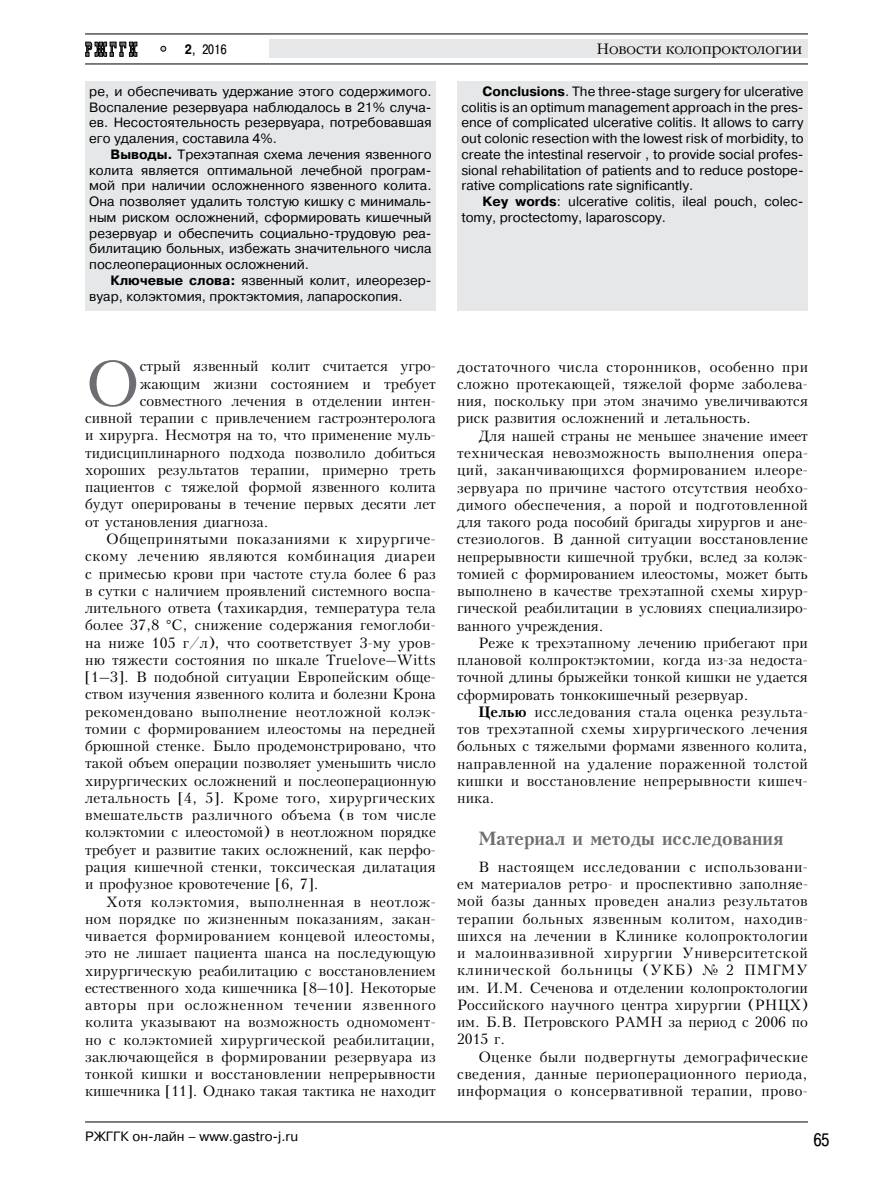
<style>
.page{position:relative;width:893px;height:1191px;background:#fff}
.page>*{position:absolute;margin:0;border:0;box-sizing:border-box;transform-origin:0 0}
.t1{font:61.95px "Kudrashov";color:#6d6e71}
.t2{font:700 18px "Kudrashov";color:#6d6e71}
.t3{font:18px "Pragmatica Cond C";color:#000}
.t4{font:300 15px "Garamond C";color:#000}
.t5{font:14.25px/17.2px "Kudrashov";letter-spacing:.005em;color:#000;text-align:justify}
.t6{font:14.25px "Kudrashov";letter-spacing:.03em;color:#000}
.t7{font:14.25px "Kudrashov";letter-spacing:.025em;color:#000}
.t8{font:14.25px "Kudrashov";letter-spacing:.04em;color:#000}
.t9{font:14.25px "Kudrashov";letter-spacing:.05em;color:#000}
.t10{font:14.25px "Kudrashov";letter-spacing:.035em;color:#000}
.t11{font:13.5px/15.8px "Pragmatica C";color:#000;text-align:justify}
.t12{font:13.5px "Pragmatica Cond C";color:#000}
.s1{font-weight:700}
</style>
<div class="page">
<hr style="left:85px;top:34px;width:723px;height:1px;background:#000">
<hr style="left:85px;top:64px;width:723px;height:1px;background:#000">
<div style="left:270px;top:40px;width:538px;height:18px;background:#e6e7e8"></div>
<hr style="left:85px;top:1121px;width:723px;height:1px;background:#000">
<svg style="left:161px;top:46px;width:5px;height:5px"></svg>
<svg style="left:85px;top:42px;width:52px;height:15px"></svg>
<div style="left:85px;top:81px;width:351px;height:230px;background:#e6e7e8"></div>
<div style="left:457px;top:81px;width:351px;height:230px;background:#e6e7e8"></div>
<p class="t12" style="left:185px;top:42px;width:43px"><span class="s1">2</span>, 2016</p>
<p class="t4" style="left:597px;top:41px;width:207px">Новости колопроктологии</p>
<p class="t11" style="left:89px;top:83px;width:344px">ре, и обеспечивать удержание этого содержимого.<br>Воспаление резервуара наблюдалось в 21% случа&shy;ев. Несостоятельность резервуара, потребовавшая его удаления, составила 4%.</p>
<p class="t11" style="left:89px;top:146px;width:344px;text-indent:21px"><span class="s1">Выводы.</span> Трехэтапная схема лечения язвенного колита является оптимальной лечебной програм&shy;мой при наличии осложненного язвенного колита.<br>Она позволяет удалить толстую кишку с минималь&shy;ным риском осложнений, сформировать кишечный резервуар и обеспечить социально-трудовую реа&shy;билитацию больных, избежать значительного числа послеоперационных осложнений.</p>
<p class="t11" style="left:89px;top:272px;width:344px;text-indent:21px"><span class="s1">Ключевые слова:</span> язвенный колит, илеорезер&shy;вуар, колэктомия, проктэктомия, лапароскопия.</p>
<p class="t11" style="left:461px;top:83px;width:344px;text-indent:21px"><span class="s1">Conclusions</span>. The three-stage surgery for ulcerative colitis is an optimum management approach in the pres&shy;ence of complicated ulcerative colitis. It allows to carry out colonic resection with the lowest risk of morbidity, to create the intestinal reservoir , to provide social profes&shy;sional rehabilitation of patients and to reduce postope&shy;rative complications rate significantly.</p>
<p class="t11" style="left:461px;top:194px;width:344px;text-indent:21px"><span class="s1">Key words</span>: ulcerative colitis, ileal pouch, colec&shy;tomy, proctectomy, laparoscopy.</p>
<h1 class="t1" style="left:85px;top:348px;width:56px">О</h1>
<p class="t5" style="left:140px;top:358px;width:298px">стрый язвенный колит считается угро-</p>
<p class="t5" style="left:140px;top:375px;width:298px">жающим жизни состоянием и требует</p>
<p class="t5" style="left:140px;top:392px;width:298px">совместного лечения в отделении интен-</p>
<p class="t5" style="left:85px;top:410px;width:352px">сивной терапии с привлечением гастроэнтеролога</p>
<p class="t5" style="left:85px;top:427px;width:352px">и хирурга. Несмотря на то, что применение муль-</p>
<p class="t5" style="left:85px;top:444px;width:352px">тидисциплинарного подхода позволило добиться</p>
<p class="t5" style="left:85px;top:461px;width:352px">хороших результатов терапии, примерно треть</p>
<p class="t5" style="left:85px;top:479px;width:352px">пациентов с тяжелой формой язвенного колита</p>
<p class="t5" style="left:85px;top:496px;width:352px">будут оперированы в течение первых десяти лет</p>
<p class="t5" style="left:85px;top:513px;width:185px">от установления диагноза.</p>
<p class="t6" style="left:106px;top:531px;width:331px">Общепринятыми показаниями к хирургиче-</p>
<p class="t8" style="left:85px;top:548px;width:352px">скому лечению являются комбинация диареи</p>
<p class="t5" style="left:85px;top:565px;width:352px">с примесью крови при частоте стула более 6 раз</p>
<p class="t5" style="left:85px;top:582px;width:352px">в сутки с наличием проявлений системного воспа-</p>
<p class="t5" style="left:85px;top:599px;width:352px">лительного ответа (тахикардия, температура тела</p>
<p class="t5" style="left:85px;top:617px;width:352px">более 37,8 C, снижение содержания гемоглоби-</p>
<p class="t5" style="left:85px;top:634px;width:352px">на ниже 105 г/л), что соответствует 3-му уров-</p>
<p class="t5" style="left:85px;top:651px;width:352px">ню тяжести состояния по шкале Truelove–Witts</p>
<p class="t5" style="left:85px;top:668px;width:352px">[1–3]. В подобной ситуации Европейским обще-</p>
<p class="t5" style="left:85px;top:686px;width:352px">ством изучения язвенного колита и болезни Крона</p>
<p class="t6" style="left:85px;top:703px;width:352px">рекомендовано выполнение неотложной колэк-</p>
<p class="t5" style="left:85px;top:720px;width:352px">томии с формированием илеостомы на передней</p>
<p class="t5" style="left:85px;top:737px;width:352px">брюшной стенке. Было продемонстрировано, что</p>
<p class="t5" style="left:85px;top:755px;width:352px">такой объем операции позволяет уменьшить число</p>
<p class="t5" style="left:85px;top:772px;width:352px">хирургических осложнений и послеоперационную</p>
<p class="t7" style="left:85px;top:789px;width:352px">летальность [4, 5]. Кроме того, хирургических</p>
<p class="t6" style="left:85px;top:807px;width:352px">вмешательств различного объема (в том числе</p>
<p class="t5" style="left:85px;top:824px;width:352px">колэктомии с илеостомой) в неотложном порядке</p>
<p class="t5" style="left:85px;top:841px;width:352px">требует и развитие таких осложнений, как перфо-</p>
<p class="t5" style="left:85px;top:858px;width:352px">рация кишечной стенки, токсическая дилатация</p>
<p class="t5" style="left:85px;top:876px;width:235px">и профузное кровотечение [6, 7].</p>
<p class="t10" style="left:106px;top:893px;width:331px">Хотя колэктомия, выполненная в неотлож-</p>
<p class="t5" style="left:85px;top:910px;width:352px">ном порядке по жизненным показаниям, закан-</p>
<p class="t6" style="left:85px;top:927px;width:352px">чивается формированием концевой илеостомы,</p>
<p class="t5" style="left:85px;top:945px;width:352px">это не лишает пациента шанса на последующую</p>
<p class="t5" style="left:85px;top:962px;width:352px">хирургическую реабилитацию с восстановлением</p>
<p class="t5" style="left:85px;top:979px;width:352px">естественного хода кишечника [8–10]. Некоторые</p>
<p class="t9" style="left:85px;top:996px;width:352px">авторы при осложненном течении язвенного</p>
<p class="t5" style="left:85px;top:1014px;width:352px">колита указывают на возможность одномомент-</p>
<p class="t5" style="left:85px;top:1031px;width:352px">но с колэктомией хирургической реабилитации,</p>
<p class="t5" style="left:85px;top:1048px;width:352px">заключающейся в формировании резервуара из</p>
<p class="t5" style="left:85px;top:1065px;width:352px">тонкой кишки и восстановлении непрерывности</p>
<p class="t5" style="left:85px;top:1083px;width:352px">кишечника [11]. Однако такая тактика не находит</p>
<p class="t11" style="left:85px;top:1129px;width:215px">РЖГГК он-лайн – www.gastro-j.ru</p>
<p class="t5" style="left:457px;top:358px;width:352px">достаточного числа сторонников, особенно при сложно протекающей, тяжелой форме заболева&shy;ния, поскольку при этом значимо увеличиваются риск развития осложнений и летальность.</p>
<p class="t5" style="left:457px;top:427px;width:352px;text-indent:21px">Для нашей страны не меньшее значение имеет техническая невозможность выполнения опера&shy;ций, заканчивающихся формированием илеоре&shy;зервуара по причине частого отсутствия необхо&shy;димого обеспечения, а порой и подготовленной для такого рода пособий бригады хирургов и ане&shy;стезиологов. В данной ситуации восстановление непрерывности кишечной трубки, вслед за колэк&shy;томией с формированием илеостомы, может быть выполнено в качестве трехэтапной схемы хирур&shy;гической реабилитации в условиях специализиро&shy;ванного учреждения.</p>
<p class="t5" style="left:457px;top:634px;width:352px;text-indent:21px">Реже к трехэтапному лечению прибегают при плановой колпроктэктомии, когда из-за недоста&shy;точной длины брыжейки тонкой кишки не удается сформировать тонкокишечный резервуар.</p>
<p class="t5" style="left:457px;top:703px;width:352px;text-indent:21px"><span class="s1">Целью</span> исследования стала оценка результа&shy;тов трехэтапной схемы хирургического лечения больных с тяжелыми формами язвенного колита, направленной на удаление пораженной толстой кишки и восстановление непрерывности кишеч&shy;ника.</p>
<p class="t2" style="left:478px;top:827px;width:306px">Материал и методы исследования</p>
<p class="t5" style="left:457px;top:858px;width:352px;text-indent:21px">В настоящем исследовании с использовани&shy;ем материалов ретро- и проспективно заполняе&shy;мой базы данных проведен анализ результатов терапии больных язвенным колитом, находив&shy;шихся на лечении в Клинике колопроктологии и малоинвазивной хирургии Университетской клинической больницы (УКБ) № 2 ПМГМУ им. И.М. Сеченова и отделении колопроктологии Российского научного центра хирургии (РНЦХ) им. Б.В. Петровского РАМН за период с 2006 по 2015 г.</p>
<p class="t5" style="left:457px;top:1048px;width:352px;text-indent:21px">Оценке были подвергнуты демографические сведения, данные периоперационного периода, информация о консервативной терапии, прово-</p>
<p class="t3" style="left:814px;top:1130px;width:17px">65</p>
</div>
